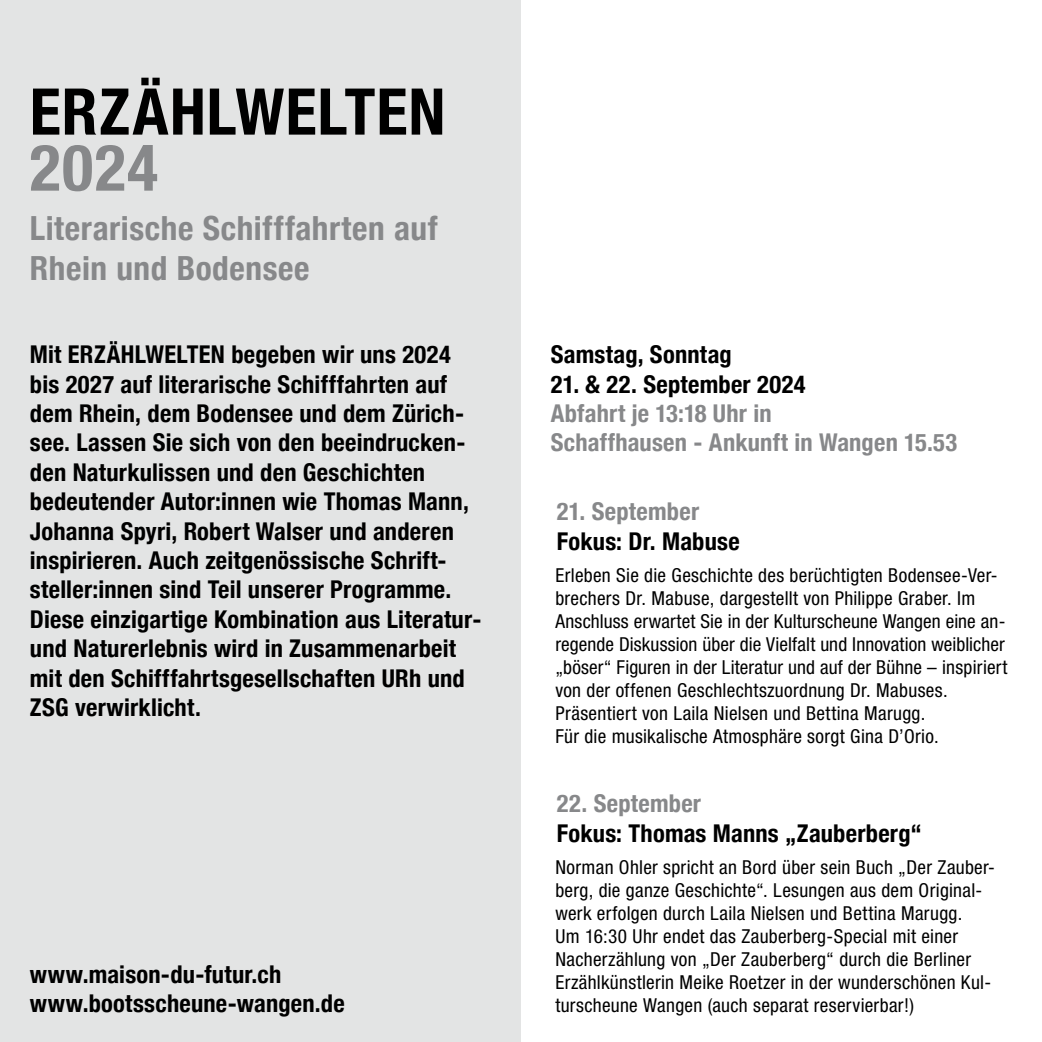
<style>
.page{position:relative;width:1042px;height:1042px;background:#fff}
.page>*{position:absolute;margin:0;border:0;box-sizing:border-box;transform-origin:0 0}
.t1{font:700 condensed 64.4px "Helvetica Neue";letter-spacing:.015em;color:#000}
.t2{font:700 condensed 64.4px "Helvetica Neue";color:#87888a}
.t3{font:700 condensed 33.25px/39.9px "Helvetica Neue";letter-spacing:.02em;color:#87888a}
.t4{font:700 condensed 24.5px/29.4px "Helvetica Neue";letter-spacing:.01em;color:#000}
.t5{font:700 condensed 24.5px/29.4px "Helvetica Neue";letter-spacing:.01em;color:#87888a}
.t6{font:condensed 19.25px/23.1px "Helvetica Neue LT Pro";letter-spacing:.015em;color:#000}
</style>
<div class="page">
<div style="left:0;top:0;width:520px;height:1042px;background:#e3e4e4"></div>
<h1 class="t1" style="left:30px;top:58px;width:417px">ERZÄHLWELTEN</h1>
<h1 class="t2" style="left:30px;top:114px;width:130px">2024</h1>
<h2 class="t3" style="left:30px;top:206px;width:409px">Literarische Schifffahrten auf<br>Rhein und Bodensee</h2>
<p class="t4" style="left:30px;top:338px;width:453px">Mit ERZÄHLWELTEN begeben wir uns 2024 bis 2027 auf literarische Schifffahrten auf dem Rhein, dem Bodensee und dem Zürich&shy;see. Lassen Sie sich von den beeindrucken&shy;den Naturkulissen und den Geschichten bedeutender Autor:innen wie Thomas Mann, Johanna Spyri, Robert Walser und anderen inspirieren. Auch zeitgenössische Schrift&shy;steller:innen sind Teil unserer Programme.<br>Diese einzigartige Kombination aus Literatur&shy;und Naturerlebnis wird in Zusammenarbeit mit den Schifffahrtsgesellschaften URh und ZSG verwirklicht.</p>
<p class="t4" style="left:30px;top:957px;width:316px">www.maison-du-futur.ch www.bootsscheune-wangen.de</p>
<p class="t4" style="left:551px;top:338px;width:182px">Samstag, Sonntag</p>
<p class="t4" style="left:551px;top:367px;width:256px">21. &amp; 22. September 2024</p>
<p class="t5" style="left:551px;top:397px;width:408px">Abfahrt je 13:18 Uhr in<br>Schaffhausen - Ankunft in Wangen 15.53</p>
<p class="t5" style="left:557px;top:495px;width:144px">21. September</p>
<p class="t4" style="left:557px;top:524px;width:184px">Fokus: Dr. Mabuse</p>
<p class="t6" style="left:555px;top:563px;width:454px">Erleben Sie die Geschichte des berüchtigten Bodensee-Ver&shy;brechers Dr. Mabuse, dargestellt von Philippe Graber. Im Anschluss erwartet Sie in der Kulturscheune Wangen eine an&shy;regende Diskussion über die Vielfalt und Innovation weiblicher „böser“ Figuren in der Literatur und auf der Bühne – inspiriert von der offenen Geschlechtszuordnung Dr. Mabuses.<br>Präsentiert von Laila Nielsen und Bettina Marugg.<br>Für die musikalische Atmosphäre sorgt Gina D’Orio.</p>
<p class="t5" style="left:557px;top:787px;width:146px">22. September</p>
<p class="t4" style="left:557px;top:816px;width:366px">Fokus: Thomas Manns „Zauberberg“</p>
<p class="t6" style="left:555px;top:855px;width:441px">Norman Ohler spricht an Bord über sein Buch „Der Zauber&shy;berg, die ganze Geschichte“. Lesungen aus dem Original&shy;werk erfolgen durch Laila Nielsen und Bettina Marugg.<br>Um 16:30 Uhr endet das Zauberberg-Special mit einer Nacherzählung von „Der Zauberberg“ durch die Berliner Erzählkünstlerin Meike Roetzer in der wunderschönen Kul&shy;turscheune Wangen (auch separat reservierbar!)</p>
</div>
